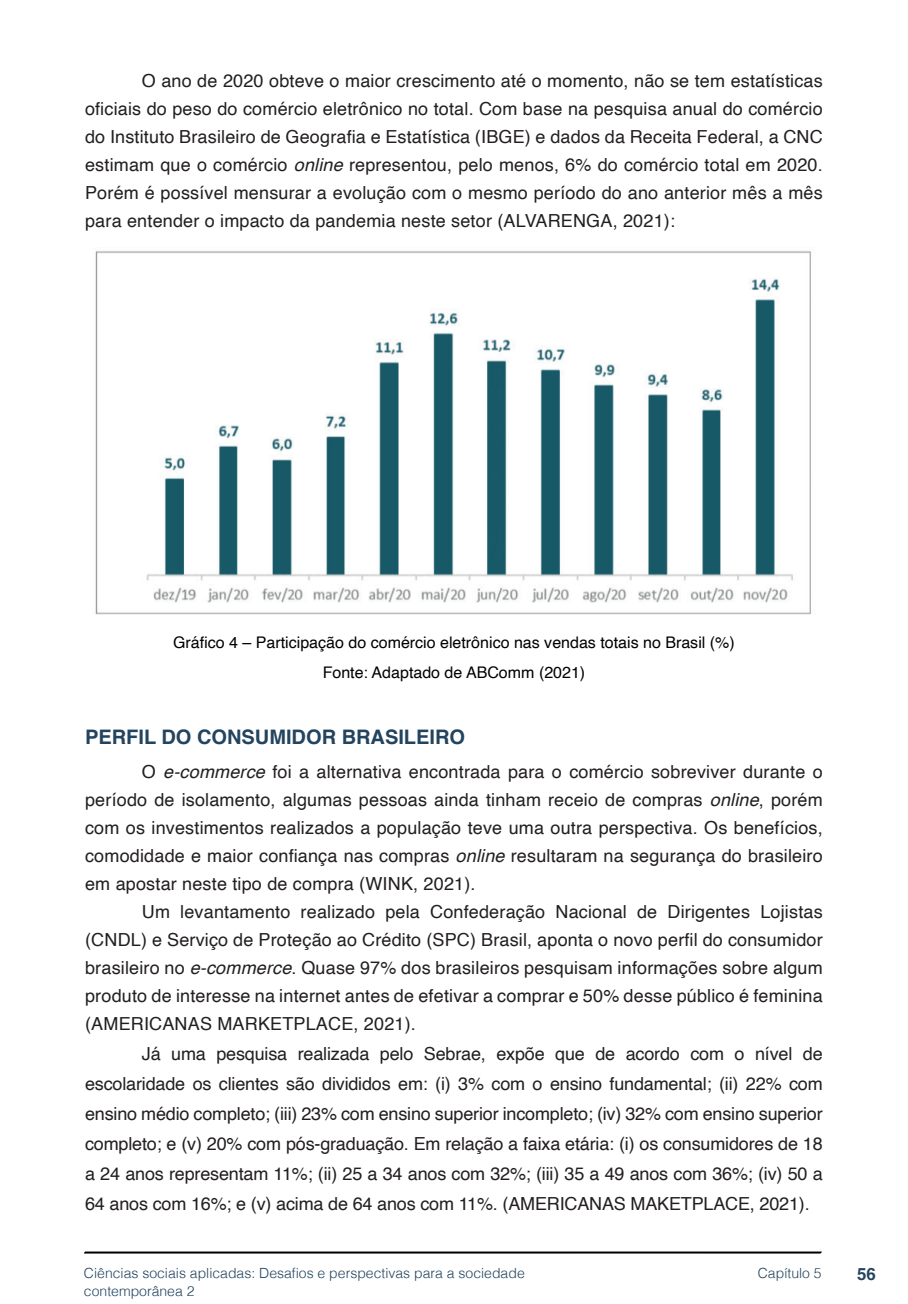
<style>
.page{position:relative;width:908px;height:1304px;background:#fff}
.page>*{position:absolute;margin:0;border:0;box-sizing:border-box;transform-origin:0 0}
.TITULOS{font:700 20px "Helvetica";color:#23445f}
.txt{font:18px/28px "Helvetica";letter-spacing:.01em;color:#231f20;text-align:justify}
.t1{font:700 16.8px "Helvetica";color:#23445f}
.imagens_graf_tab{font:16px "Helvetica";color:#000}
.t2{font:300 14px/18px "Helvetica";color:#23445f}
.s1{font-style:italic}
</style>
<div class="page">
<svg style="left:84px;top:1251px;width:737px;height:3px;background:#515151"></svg>
<img style="left:95px;top:250px;width:716px;height:365px">
<p class="txt" style="left:85px;top:67px;width:738px;text-indent:57px">O ano de 2020 obteve o maior crescimento até o momento, não se tem estatísticas oficiais do peso do comércio eletrônico no total. Com base na pesquisa anual do comércio do Instituto Brasileiro de Geografia e Estatística (IBGE) e dados da Receita Federal, a CNC estimam que o comércio <span class="s1">online</span> representou, pelo menos, 6% do comércio total em 2020.<br>Porém é possível mensurar a evolução com o mesmo período do ano anterior mês a mês para entender o impacto da pandemia neste setor (ALVARENGA, 2021):</p>
<p class="imagens_graf_tab" style="left:173px;top:630px;width:563px">Gráfico 4 – Participação do comércio eletrônico nas vendas totais no Brasil (%)</p>
<p class="imagens_graf_tab" style="left:322px;top:660px;width:264px">Fonte: Adaptado de ABComm (2021)</p>
<p class="TITULOS" style="left:85px;top:725px;width:381px">PERFIL DO CONSUMIDOR BRASILEIRO</p>
<p class="txt" style="left:85px;top:758px;width:739px;text-indent:57px">O <span class="s1">e-commerce</span> foi a alternativa encontrada para o comércio sobreviver durante o período de isolamento, algumas pessoas ainda tinham receio de compras <span class="s1">online</span>, porém com os investimentos realizados a população teve uma outra perspectiva. Os benefícios, comodidade e maior confiança nas compras <span class="s1">online</span> resultaram na segurança do brasileiro em apostar neste tipo de compra (WINK, 2021).</p>
<p class="txt" style="left:85px;top:898px;width:738px;text-indent:57px">Um levantamento realizado pela Confederação Nacional de Dirigentes Lojistas (CNDL) e Serviço de Proteção ao Crédito (SPC) Brasil, aponta o novo perfil do consumidor brasileiro no <span class="s1">e-commerce</span>. Quase 97% dos brasileiros pesquisam informações sobre algum produto de interesse na internet antes de efetivar a comprar e 50% desse público é feminina (AMERICANAS MARKETPLACE, 2021).</p>
<p class="txt" style="left:85px;top:1039px;width:738px;line-height:30px;text-indent:57px">Já uma pesquisa realizada pelo Sebrae, expõe que de acordo com o nível de escolaridade os clientes são divididos em: (i) 3% com o ensino fundamental; (ii) 22% com ensino médio completo; (iii) 23% com ensino superior incompleto; (iv) 32% com ensino superior completo; e (v) 20% com pós-graduação. Em relação a faixa etária: (i) os consumidores de 18 a 24 anos representam 11%; (ii) 25 a 34 anos com 32%; (iii) 35 a 49 anos com 36%; (iv) 50 a 64 anos com 16%; e (v) acima de 64 anos com 11%. (AMERICANAS MAKETPLACE, 2021).</p>
<p class="t2" style="left:84px;top:1263px;width:442px">Ciências sociais aplicadas: Desafios e perspectivas para a sociedade contemporânea 2</p>
<p class="t2" style="left:757px;top:1263px;width:65px">Capítulo 5</p>
<p class="t1" style="left:856px;top:1264px;width:20px">56</p>
</div>
